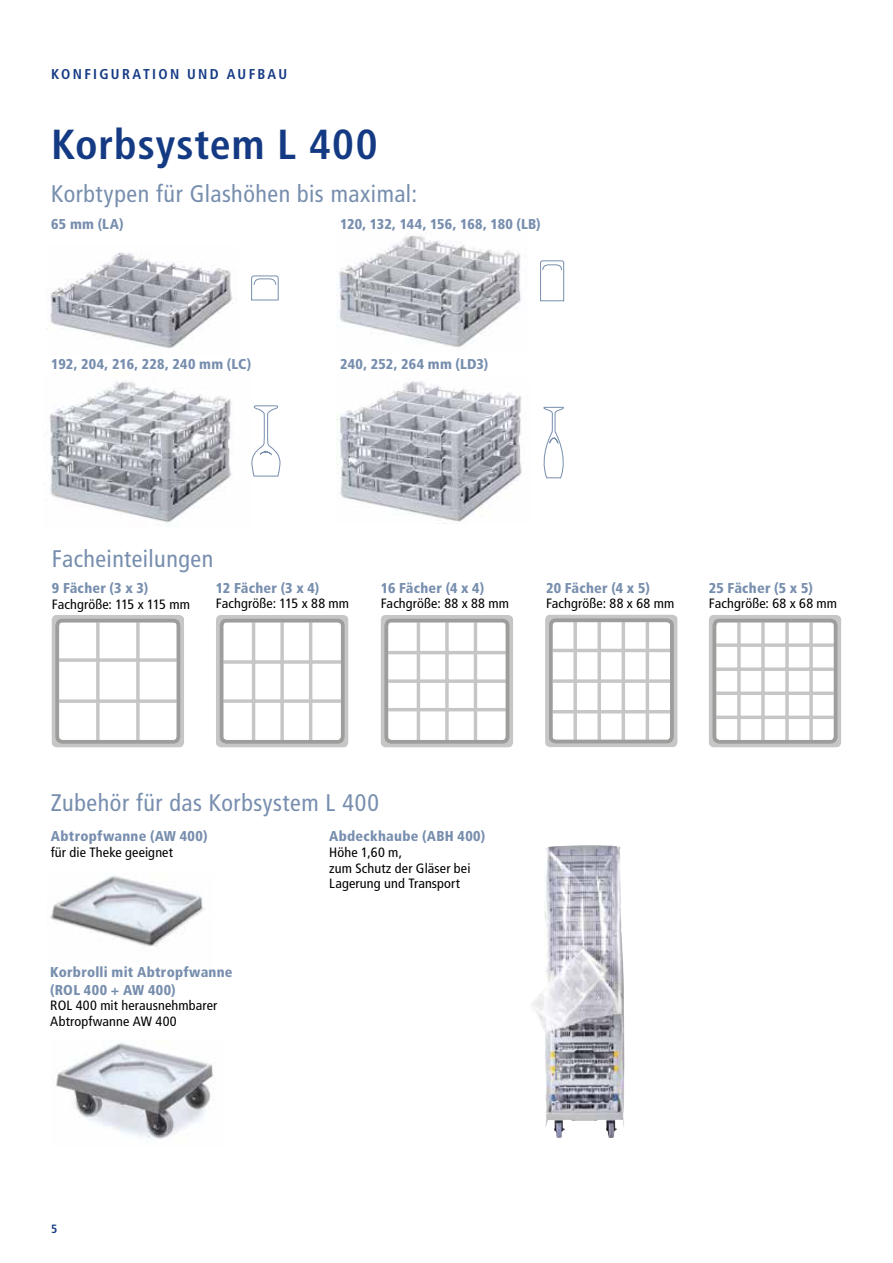
<style>
.page{position:relative;width:893px;height:1263px;background:#fff}
.page>*{position:absolute;margin:0;border:0;box-sizing:border-box;transform-origin:0 0}
.t1{font:700 condensed 42px "Frutiger LT Pro";letter-spacing:.025em;color:#143a84}
.t2{font:condensed 24px "Frutiger LT Pro";letter-spacing:.02em;color:#778eae}
.t3{font:900 condensed 14.25px/17.2px "Frutiger LT Pro";letter-spacing:.015em;color:#778eae}
.t4{font:700 condensed 14.25px "Frutiger LT Pro";letter-spacing:.16em;color:#143a84}
.t5{font:condensed 13.5px/15.8px "Frutiger LT Pro";letter-spacing:.01em;color:#000;scale:1.05 1}
.t6{font:700 condensed 12px "Frutiger LT Pro";color:#143a84}
</style>
<div class="page">
<img style="left:532px;top:845px;width:74px;height:293px">
<img style="left:50px;top:876px;width:155px;height:73px">
<img style="left:56px;top:1043px;width:158px;height:96px">
<img style="left:47px;top:252px;width:186px;height:97px">
<img style="left:337px;top:235px;width:184px;height:115px">
<img style="left:49px;top:381px;width:183px;height:142px">
<img style="left:336px;top:381px;width:186px;height:143px">
<svg style="left:52px;top:615px;width:132px;height:132px;fill:#c6c6c6"></svg>
<div style="left:57px;top:621px;width:121px;height:121px;background:#fff;border-radius:5px"></div>
<svg style="left:96px;top:623px;width:4px;height:116px"></svg>
<svg style="left:136px;top:623px;width:4px;height:116px"></svg>
<svg style="left:60px;top:658px;width:116px;height:4px"></svg>
<svg style="left:60px;top:699px;width:116px;height:4px"></svg>
<div style="left:56px;top:619px;width:124px;height:124px;border:3px solid #9d9d9c;border-radius:5px"></div>
<svg style="left:216px;top:615px;width:132px;height:132px;fill:#c6c6c6"></svg>
<div style="left:222px;top:621px;width:121px;height:121px;background:#fff;border-radius:5px"></div>
<hr style="left:252px;top:621px;width:3px;height:121px;background:#c6c6c6">
<svg style="left:280px;top:623px;width:4px;height:116px"></svg>
<hr style="left:309px;top:620px;width:3px;height:121px;background:#c6c6c6">
<svg style="left:224px;top:660px;width:116px;height:4px"></svg>
<svg style="left:224px;top:699px;width:116px;height:4px"></svg>
<div style="left:220px;top:619px;width:124px;height:124px;border:3px solid #9d9d9c;border-radius:5px"></div>
<svg style="left:381px;top:615px;width:132px;height:132px;fill:#c6c6c6"></svg>
<div style="left:386px;top:621px;width:121px;height:121px;background:#fff;border-radius:5px"></div>
<hr style="left:417px;top:621px;width:3px;height:121px;background:#c6c6c6">
<svg style="left:445px;top:623px;width:4px;height:116px"></svg>
<hr style="left:474px;top:620px;width:3px;height:121px;background:#c6c6c6">
<hr style="left:386px;top:651px;width:121px;height:3px;background:#c6c6c6">
<svg style="left:389px;top:679px;width:116px;height:4px"></svg>
<hr style="left:387px;top:708px;width:121px;height:3px;background:#c6c6c6">
<div style="left:385px;top:619px;width:124px;height:124px;border:3px solid #9d9d9c;border-radius:5px"></div>
<svg style="left:709px;top:615px;width:132px;height:132px;fill:#c6c6c6"></svg>
<div style="left:714px;top:621px;width:122px;height:121px;background:#fff;border-radius:5px"></div>
<svg style="left:761px;top:623px;width:4px;height:116px"></svg>
<svg style="left:737px;top:623px;width:4px;height:116px"></svg>
<svg style="left:785px;top:623px;width:4px;height:116px"></svg>
<svg style="left:809px;top:623px;width:4px;height:116px"></svg>
<svg style="left:717px;top:667px;width:116px;height:4px"></svg>
<svg style="left:717px;top:643px;width:116px;height:4px"></svg>
<svg style="left:717px;top:691px;width:116px;height:4px"></svg>
<hr style="left:715px;top:716px;width:121px;height:3px;background:#c6c6c6">
<div style="left:713px;top:619px;width:124px;height:124px;border:3px solid #9d9d9c;border-radius:5px"></div>
<div style="left:545px;top:615px;width:132px;height:132px;background:linear-gradient(to right,#c1c1c1,#c1c1c1);border-radius:5px"></div>
<div style="left:551px;top:620px;width:121px;height:121px;background:#fff;border-radius:5px"></div>
<hr style="left:550px;top:649px;width:122px;height:3px;background:#c6c6c6">
<svg style="left:553px;top:679px;width:117px;height:4px"></svg>
<hr style="left:551px;top:710px;width:121px;height:3px;background:#c6c6c6">
<svg style="left:597px;top:623px;width:4px;height:116px"></svg>
<svg style="left:573px;top:623px;width:4px;height:116px"></svg>
<hr style="left:622px;top:620px;width:3px;height:122px;background:#c6c6c6">
<hr style="left:646px;top:620px;width:3px;height:121px;background:#c6c6c6">
<div style="left:549px;top:619px;width:125px;height:124px;border:3px solid #9d9d9c;border-radius:5px"></div>
<svg style="left:251px;top:275px;width:28px;height:26px"></svg>
<svg style="left:540px;top:260px;width:25px;height:42px"></svg>
<svg style="left:251px;top:405px;width:30px;height:72px"></svg>
<svg style="left:543px;top:407px;width:21px;height:72px"></svg>
<p class="t4" style="left:51px;top:66px;width:237px">KONFIGURATION UND AUFBAU</p>
<h1 class="t1" style="left:51px;top:120px;width:328px">Korbsystem L 400</h1>
<h2 class="t2" style="left:51px;top:180px;width:367px">Korbtypen für Glashöhen bis maximal:</h2>
<p class="t3" style="left:51px;top:216px;width:74px">65 mm (LA)</p>
<p class="t3" style="left:340px;top:216px;width:202px">120, 132, 144, 156, 168, 180 (LB)</p>
<p class="t3" style="left:51px;top:355px;width:201px">192, 204, 216, 228, 240 mm (LC)</p>
<p class="t3" style="left:340px;top:355px;width:150px">240, 252, 264 mm (LD3)</p>
<h2 class="t2" style="left:52px;top:545px;width:163px">Facheinteilungen</h2>
<p class="t3" style="left:52px;top:579px;width:98px">9 Fächer (3 x 3)</p>
<p class="t5" style="left:52px;top:596px;width:133px">Fachgröße: 115 x 115 mm</p>
<p class="t3" style="left:216px;top:579px;width:105px">12 Fächer (3 x 4)</p>
<p class="t5" style="left:216px;top:596px;width:128px">Fachgröße: 115 x 88 mm</p>
<p class="t3" style="left:381px;top:579px;width:105px">16 Fächer (4 x 4)</p>
<p class="t5" style="left:381px;top:596px;width:124px">Fachgröße: 88 x 88 mm</p>
<p class="t3" style="left:546px;top:579px;width:105px">20 Fächer (4 x 5)</p>
<p class="t5" style="left:546px;top:596px;width:124px">Fachgröße: 88 x 68 mm</p>
<p class="t3" style="left:709px;top:579px;width:106px">25 Fächer (5 x 5)</p>
<p class="t5" style="left:709px;top:596px;width:124px">Fachgröße: 68 x 68 mm</p>
<h2 class="t2" style="left:51px;top:788px;width:330px">Zubehör für das Korbsystem L 400</h2>
<p class="t3" style="left:51px;top:827px;width:158px">Abtropfwanne (AW 400)</p>
<p class="t5" style="left:51px;top:844px;width:118px">für die Theke geeignet</p>
<p class="t3" style="left:329px;top:827px;width:157px">Abdeckhaube (ABH 400)</p>
<p class="t5" style="left:329px;top:844px;width:136px">Höhe 1,60 m,<br>zum Schutz der Gläser bei<br>Lagerung und Transport</p>
<p class="t3" style="left:50px;top:964px;width:184px">Korbrolli mit Abtropfwanne (ROL 400 + AW 400)</p>
<p class="t5" style="left:50px;top:998px;width:161px">ROL 400 mit herausnehmbarer<br>Abtropfwanne AW 400</p>
<p class="t6" style="left:51px;top:1222px;width:8px">5</p>
</div>
